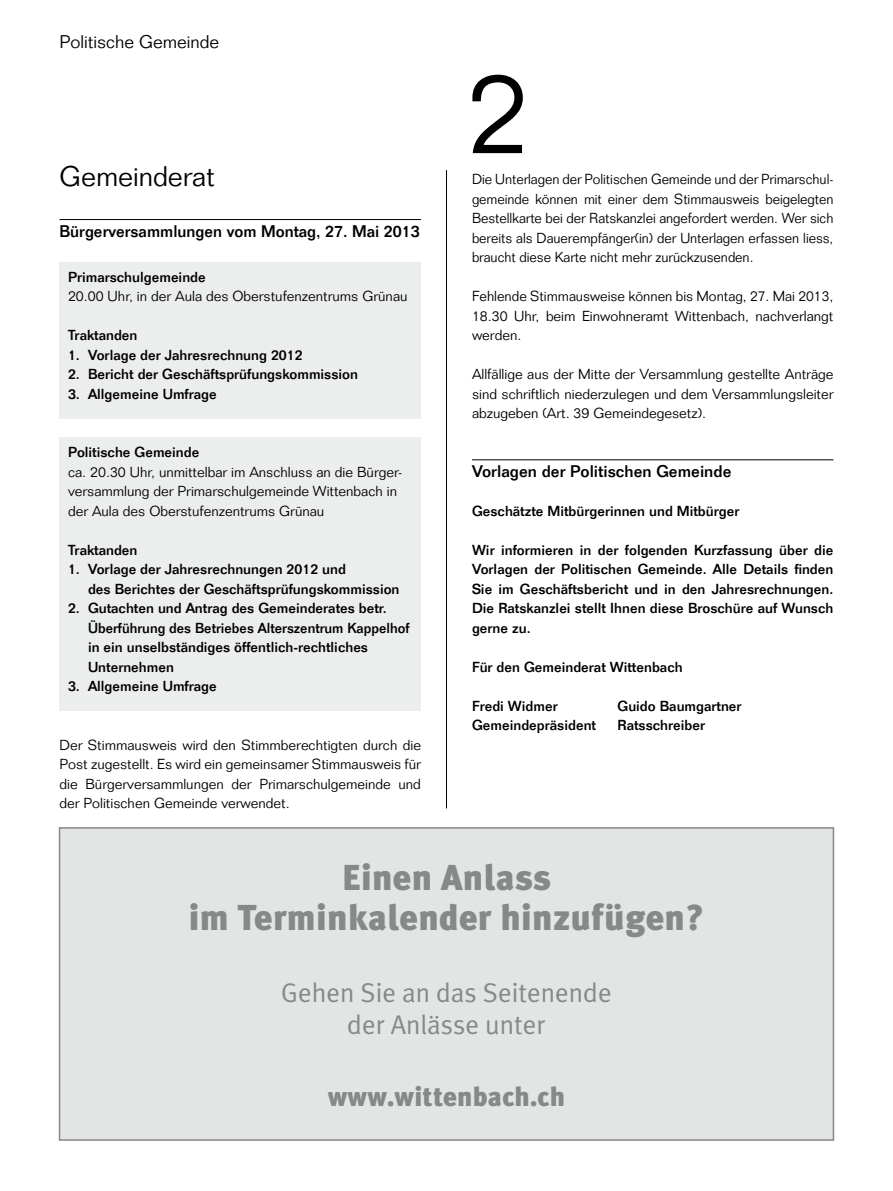
<style>
.page{position:relative;width:893px;height:1191px;background:#fff}
.page>*{position:absolute;margin:0;border:0;box-sizing:border-box;transform-origin:0 0}
.t1{font:300 114px "Folio";color:#000}
.t2{font:900 36px/40.5px "Meta Plus";letter-spacing:.01em;color:#87888a;text-align:center}
.t3{font:300 27.75px "Folio";color:#000}
.t4{font:27px/31.5px "Meta Plus Normal";color:#87888a;text-align:center}
.t5{font:900 27px "Meta Plus";letter-spacing:.01em;color:#87888a}
.t6{font:300 18px "Folio";color:#000}
.t7{font:500 16.5px "Folio";color:#000}
.t8{font:500 14.25px/19.5px "Folio";color:#000}
.t9{font:300 14.25px/19.5px "Folio";color:#000;text-align:justify}
.t10{font:300 14.25px/19.5px "Folio";color:#000;text-align:justify;scale:.96 1}
</style>
<div class="page">
<hr style="left:446px;top:170px;width:1px;height:638px;background:#000">
<div style="left:60px;top:262px;width:361px;height:156px;background:#eceded"></div>
<div style="left:60px;top:438px;width:361px;height:273px;background:#eceded"></div>
<hr style="left:472px;top:459px;width:361px;height:1px;background:#000">
<hr style="left:60px;top:219px;width:361px;height:1px;background:#000">
<div style="left:60px;top:828px;width:773px;height:312px;background:#e3e4e4"></div>
<div style="left:59px;top:827px;width:775px;height:313px;border:2px solid #87888a"></div>
<p class="t6" style="left:60px;top:31px;width:161px">Politische Gemeinde</p>
<h3 class="t3" style="left:60px;top:159px;width:157px">Gemeinderat</h3>
<p class="t7" style="left:60px;top:221px;width:362px">Bürgerversammlungen vom Montag, 27. Mai 2013</p>
<p class="t8" style="left:68px;top:267px;width:139px">Primarschulgemeinde</p>
<p class="t9" style="left:68px;top:286px;width:341px">20.00 Uhr, in der Aula des Oberstufenzentrums Grünau</p>
<p class="t8" style="left:68px;top:325px;width:71px">Traktanden</p>
<p class="t8" style="left:68px;top:345px;width:236px">1. Vorlage der Jahresrechnung 2012</p>
<p class="t8" style="left:68px;top:364px;width:292px">2. Bericht der Geschäftsprüfungskommission</p>
<p class="t8" style="left:68px;top:384px;width:150px">3. Allgemeine Umfrage</p>
<p class="t8" style="left:68px;top:442px;width:133px">Politische Gemeinde</p>
<p class="t9" style="left:68px;top:462px;width:336px;text-align:left">ca. 20.30 Uhr, unmittelbar im Anschluss an die Bürger&shy;versammlung der Primarschulgemeinde Wittenbach in der Aula des Oberstufenzentrums Grünau</p>
<p class="t8" style="left:68px;top:540px;width:71px">Traktanden</p>
<p class="t8" style="left:88px;top:559px;width:313px;text-indent:-20px">1. Vorlage der Jahresrechnungen 2012 und<br>des Berichtes der Geschäftsprüfungskommission</p>
<p class="t8" style="left:88px;top:598px;width:323px;text-indent:-20px">2. Gutachten und Antrag des Gemeinderates betr.<br>Überführung des Betriebes Alterszentrum Kappelhof in ein unselbständiges öffentlich-rechtliches Unternehmen</p>
<p class="t8" style="left:68px;top:676px;width:150px">3. Allgemeine Umfrage</p>
<p class="t9" style="left:60px;top:735px;width:363px">Der Stimmausweis wird den Stimmberechtigten durch die Post zugestellt. Es wird ein gemeinsamer Stimmausweis für die Bürgerversammlungen der Primarschulgemeinde und der Politischen Gemeinde verwendet.</p>
<h1 class="t1" style="left:466px;top:45px;width:65px">2</h1>
<p class="t10" style="left:472px;top:169px;width:378px">Die Unterlagen der Politischen Gemeinde und der Primarschul&shy;gemeinde können mit einer dem Stimmausweis beigelegten Bestellkarte bei der Ratskanzlei angefordert werden. Wer sich bereits als Dauerempfänger(in) der Unterlagen erfassen liess, braucht diese Karte nicht mehr zurückzusenden.</p>
<p class="t9" style="left:472px;top:286px;width:363px">Fehlende Stimmausweise können bis Montag, 27. Mai 2013, 18.30 Uhr, beim Einwohneramt Wittenbach, nachverlangt werden.</p>
<p class="t9" style="left:472px;top:364px;width:363px">Allfällige aus der Mitte der Versammlung gestellte Anträge sind schriftlich niederzulegen und dem Versammlungsleiter abzugeben (Art. 39 Gemeindegesetz).</p>
<p class="t7" style="left:472px;top:461px;width:261px">Vorlagen der Politischen Gemeinde</p>
<p class="t8" style="left:472px;top:501px;width:269px">Geschätzte Mitbürgerinnen und Mitbürger</p>
<p class="t8" style="left:472px;top:540px;width:363px;text-align:justify">Wir informieren in der folgenden Kurzfassung über die Vorlagen der Politischen Gemeinde. Alle Details finden Sie im Geschäftsbericht und in den Jahresrechnungen.<br>Die Ratskanzlei stellt Ihnen diese Broschüre auf Wunsch gerne zu.</p>
<p class="t8" style="left:472px;top:657px;width:212px">Für den Gemeinderat Wittenbach</p>
<p class="t8" style="left:472px;top:696px;width:87px">Fredi Widmer</p>
<p class="t8" style="left:617px;top:696px;width:126px">Guido Baumgartner</p>
<p class="t8" style="left:472px;top:715px;width:126px">Gemeindepräsident</p>
<p class="t8" style="left:617px;top:715px;width:89px">Ratsschreiber</p>
<h2 class="t2" style="left:189px;top:857px;width:517px">Einen Anlass<br>im Terminkalender hinzufügen?</h2>
<h3 class="t4" style="left:281px;top:976px;width:332px">Gehen Sie an das Seitenende der Anlässe unter</h3>
<h3 class="t5" style="left:328px;top:1080px;width:239px">www.wittenbach.ch</h3>
</div>
